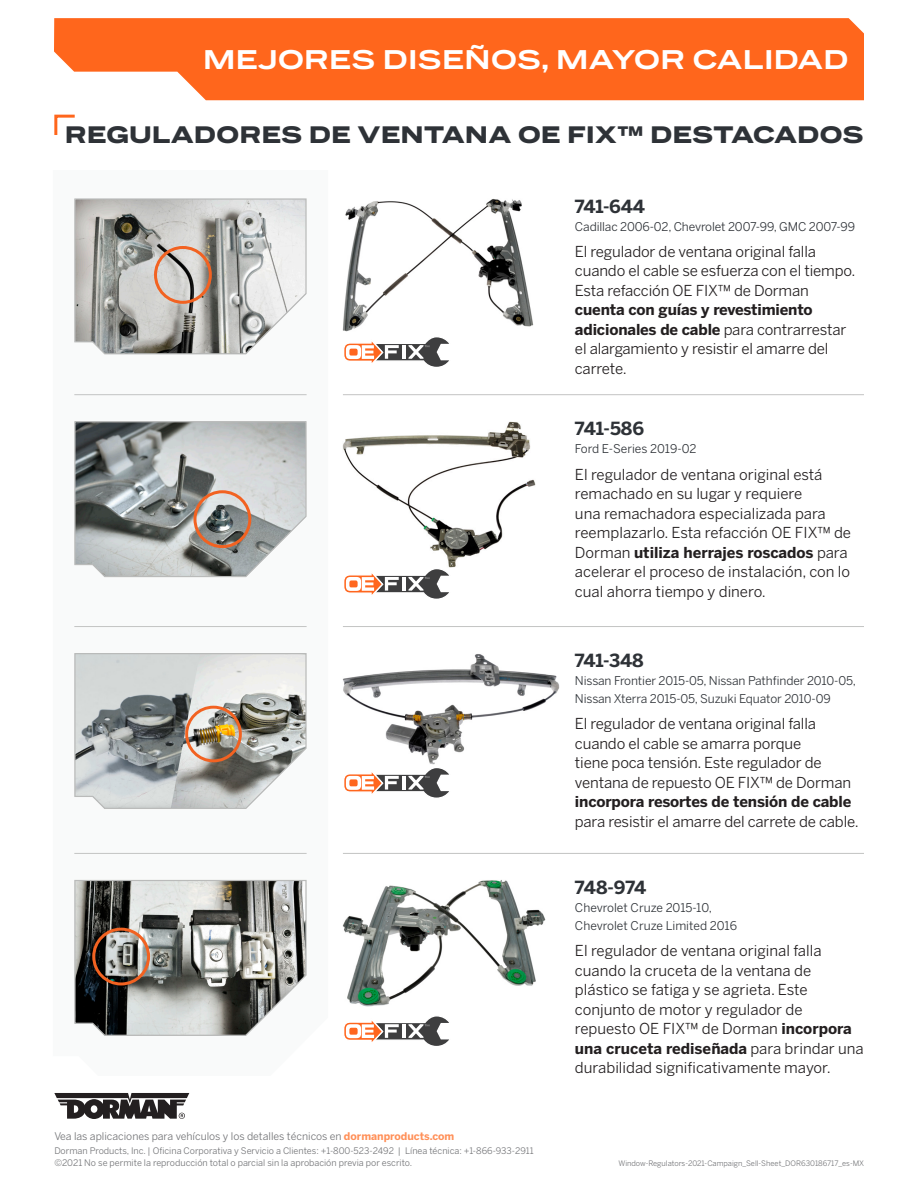
<style>
.page{position:relative;width:918px;height:1188px;background:#fff}
.page>*{position:absolute;margin:0;border:0;box-sizing:border-box;transform-origin:0 0}
.Headline{font:700 25.5px "Benton Sans Wide";letter-spacing:.005em;color:#fff}
.Subheadline{font:900 22.5px "Benton Sans Wide";letter-spacing:-.01em;color:#2e3237}
.Part_Number{font:700 18px "Benton Sans";letter-spacing:-.01em;color:#2e3237}
.Table_Copy{font:15px/19.5px "Benton Sans";letter-spacing:-.01em;color:#231f20}
.Part_Number-2{font:12px/18px "Benton Sans";letter-spacing:-.01em;color:#2e3237}
.t1{font:10.5px "Benton Sans";color:#727376}
.t2{font:9px/12px "Benton Sans";color:#727376}
.t3{font:7.5px "Benton Sans";color:#727376}
.s1{font-weight:700}
.s2{font-weight:700;color:#ff9058}
</style>
<div class="page">
<svg style="left:54px;top:18px;width:810px;height:82px;background:#ff702a"></svg>
<svg style="left:54px;top:1093px;width:135px;height:26px"></svg>
<svg style="left:74px;top:198px;width:233px;height:157px;background:#b9b9b5"></svg>
<div style="left:154px;top:246px;width:58px;height:58px;border:3px solid #f26221;border-radius:50%"></div>
<img style="left:343px;top:199px;width:190px;height:133px">
<svg style="left:344px;top:337px;width:105px;height:30px"></svg>
<svg style="left:74px;top:653px;width:233px;height:156px;background:#b5b6b4"></svg>
<div style="left:185px;top:706px;width:57px;height:56px;border:3px solid #f26221;border-radius:50%"></div>
<img style="left:343px;top:654px;width:216px;height:111px">
<svg style="left:344px;top:768px;width:105px;height:30px"></svg>
<svg style="left:54px;top:114px;width:21px;height:21px"></svg>
<svg style="left:344px;top:569px;width:105px;height:30px"></svg>
<img style="left:343px;top:421px;width:192px;height:147px">
<svg style="left:74px;top:421px;width:233px;height:157px;background:#a4a7a7"></svg>
<div style="left:193px;top:490px;width:58px;height:58px;border:3px solid #f26221;border-radius:50%"></div>
<hr style="left:343px;top:626px;width:521px;height:1px;background:#c3c4c3">
<hr style="left:74px;top:626px;width:233px;height:1px;background:#c3c4c3">
<hr style="left:343px;top:394px;width:521px;height:1px;background:#c3c4c3">
<hr style="left:74px;top:394px;width:233px;height:1px;background:#c3c4c3">
<hr style="left:343px;top:853px;width:521px;height:1px;background:#c3c4c3">
<hr style="left:74px;top:853px;width:233px;height:1px;background:#c3c4c3">
<svg style="left:344px;top:1016px;width:105px;height:30px"></svg>
<img style="left:343px;top:880px;width:202px;height:126px">
<svg style="left:74px;top:879px;width:233px;height:157px;background:#8c8c89"></svg>
<div style="left:92px;top:928px;width:58px;height:57px;border:3px solid #f26221;border-radius:50%"></div>
<p class="Headline" style="left:203px;top:44px;width:647px">MEJORES DISEÑOS, MAYOR CALIDAD</p>
<p class="Subheadline" style="left:65px;top:120px;width:801px">REGULADORES DE VENTANA OE FIX™ DESTACADOS</p>
<p class="Part_Number" style="left:575px;top:195px;width:72px">741-644</p>
<p class="Part_Number-2" style="left:575px;top:217px;width:282px">Cadillac 2006-02, Chevrolet 2007-99, GMC 2007-99</p>
<p class="Table_Copy" style="left:575px;top:241px;width:282px">El regulador de ventana original falla cuando el cable se esfuerza con el tiempo.<br>Esta refacción OE FIX™ de Dorman <span class="s1">cuenta con guías y revestimiento adicionales de cable</span> para contrarrestar el alargamiento y resistir el amarre del carrete.</p>
<p class="Part_Number" style="left:575px;top:417px;width:71px">741-586</p>
<p class="Part_Number-2" style="left:575px;top:440px;width:123px">Ford E-Series 2019-02</p>
<p class="Table_Copy" style="left:575px;top:464px;width:278px">El regulador de ventana original está remachado en su lugar y requiere<br>una remachadora especializada para reemplazarlo. Esta refacción OE FIX™ de Dorman <span class="s1">utiliza herrajes roscados</span> para acelerar el proceso de instalación, con lo cual ahorra tiempo y dinero.</p>
<p class="Part_Number" style="left:575px;top:649px;width:70px">741-348</p>
<p class="Part_Number-2" style="left:575px;top:672px;width:282px">Nissan Frontier 2015-05, Nissan Pathfinder 2010-05,<br>Nissan Xterra 2015-05, Suzuki Equator 2010-09</p>
<p class="Table_Copy" style="left:575px;top:714px;width:285px">El regulador de ventana original falla cuando el cable se amarra porque<br>tiene poca tensión. Este regulador de ventana de repuesto OE FIX™ de Dorman <span class="s1">incorpora resortes de tensión de cable </span>para resistir el amarre del carrete de cable.</p>
<p class="t1" style="left:54px;top:1130px;width:402px">Vea las aplicaciones para vehículos y los detalles técnicos en <span class="s2">dormanproducts.com</span></p>
<p class="t2" style="left:54px;top:1145px;width:481px">Dorman Products, Inc. | Oficina Corporativa y Servicio a Clientes: +1-800-523-2492 | Línea técnica: +1-866-933-2911 ©2021 No se permite la reproducción total o parcial sin la aprobación previa por escrito.</p>
<p class="Part_Number" style="left:575px;top:876px;width:73px">748-974</p>
<p class="Part_Number-2" style="left:575px;top:899px;width:164px">Chevrolet Cruze 2015-10,<br>Chevrolet Cruze Limited 2016</p>
<p class="Table_Copy" style="left:575px;top:941px;width:290px">El regulador de ventana original falla cuando la cruceta de la ventana de plástico se fatiga y se agrieta. Este conjunto de motor y regulador de repuesto OE FIX™ de Dorman <span class="s1">incorpora una cruceta rediseñada</span> para brindar una durabilidad significativamente mayor.</p>
<p class="t3" style="left:618px;top:1158px;width:247px">Window-Regulators-2021-Campaign_Sell-Sheet_DOR630186717_es-MX</p>
</div>
